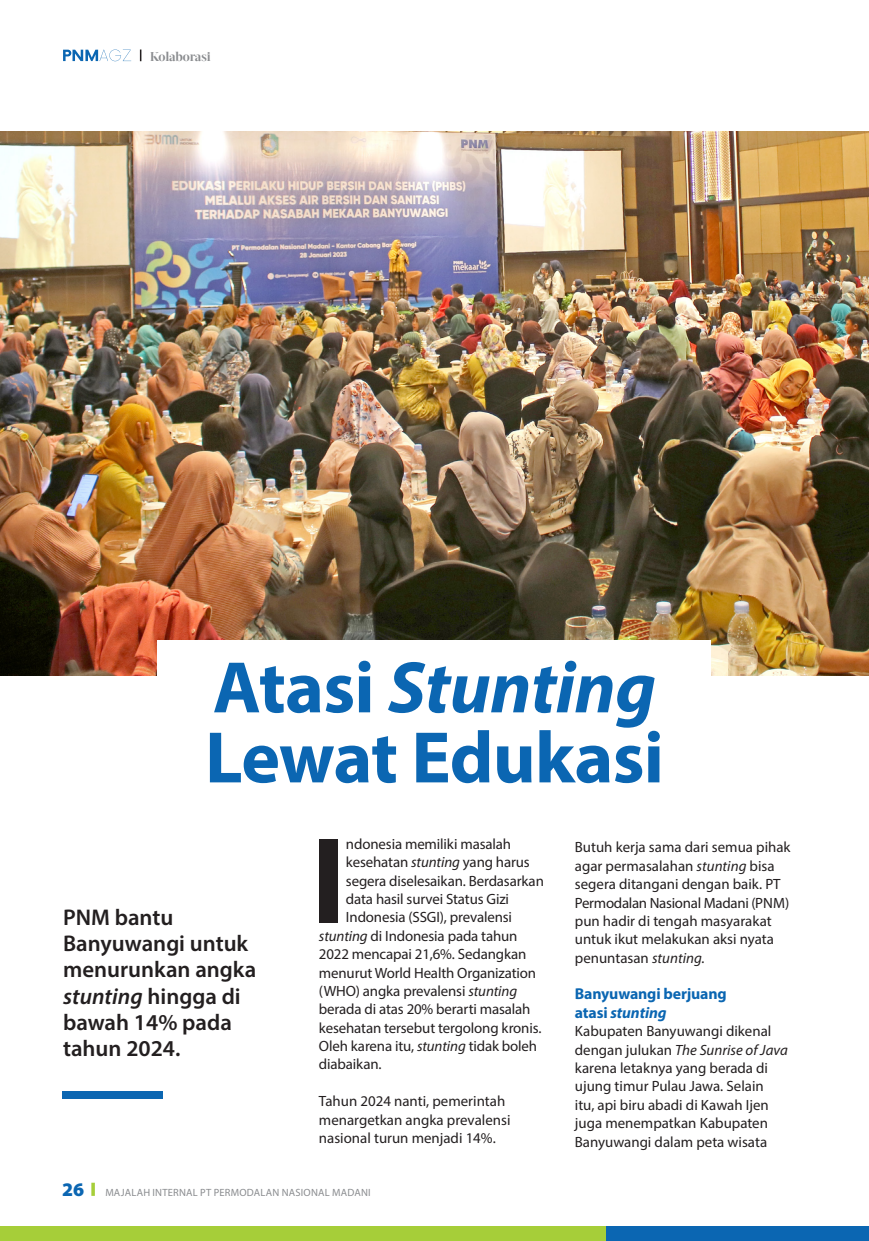
<style>
.page{position:relative;width:869px;height:1241px;background:#fff}
.page>*{position:absolute;margin:0;border:0;box-sizing:border-box;transform-origin:0 0}
.t1{font:700 123.9px "Myriad Pro";color:#231f20}
.t2{font:700 73.5px/70px "Myriad Pro";letter-spacing:-.01em;color:#0b66b2}
.t3{font:600 22.75px/26.2px "Myriad Pro";color:#231f20}
.t4{font:900 19.25px "Myriad Pro";color:#0b66b2}
.t5{font:700 15.75px/18.4px "Myriad Pro";letter-spacing:-.01em;color:#0b66b2}
.t6{font:14.88px/18.4px "Myriad Pro";letter-spacing:-.005em;color:#231f20}
.t7{font:700 12.6px "Acta Display W04";letter-spacing:-.015em;color:#8a8c8f}
.t8{font:10.5px "Myriad Pro";letter-spacing:.02em;color:#8a8c8f}
.s1{font-style:italic}
</style>
<div class="page">
<img style="left:0;top:132px;width:868px;height:543px">
<div style="left:158px;top:640px;width:553px;height:160px;background:#fff"></div>
<div style="left:62px;top:1090px;width:100px;height:8px;background:#0b66b2"></div>
<div style="left:605px;top:1225px;width:263px;height:15px;background:#0b66b2"></div>
<svg style="left:91px;top:1182px;width:4px;height:13px"></svg>
<svg style="left:140px;top:49px;width:1px;height:12px"></svg>
<svg style="left:63px;top:49px;width:68px;height:12px"></svg>
<div style="left:0;top:1225px;width:605px;height:15px;background:#a6ce39"></div>
<p class="t7" style="left:150px;top:49px;width:62px">Kolaborasi</p>
<p class="t2" style="left:205px;top:650px;width:460px">Atasi <span class="s1">Stunting<br></span>Lewat Edukasi</p>
<p class="t3" style="left:63px;top:903px;width:195px">PNM bantu<br>Banyuwangi untuk menurunkan angka <span class="s1">stunting</span> hingga di bawah 14% pada tahun 2024.</p>
<p class="t1" style="left:310px;top:799px;width:37px">I</p>
<p class="t6" style="left:346px;top:834px;width:166px">ndonesia memiliki masalah</p>
<p class="t6" style="left:346px;top:852px;width:185px">kesehatan <span class="s1">stunting</span> yang harus</p>
<p class="t6" style="left:346px;top:871px;width:199px">segera diselesaikan. Berdasarkan</p>
<p class="t6" style="left:346px;top:889px;width:164px">data hasil survei Status Gizi</p>
<p class="t6" style="left:346px;top:907px;width:167px">Indonesia (SSGI), prevalensi</p>
<p class="t6" style="left:319px;top:926px;width:200px"><span class="s1">stunting</span> di Indonesia pada tahun</p>
<p class="t6" style="left:319px;top:944px;width:209px">2022 mencapai 21,6%. Sedangkan</p>
<p class="t6" style="left:319px;top:962px;width:219px">menurut World Health Organization</p>
<p class="t6" style="left:319px;top:981px;width:200px">(WHO) angka prevalensi <span class="s1">stunting</span></p>
<p class="t6" style="left:319px;top:999px;width:213px">berada di atas 20% berarti masalah</p>
<p class="t6" style="left:319px;top:1018px;width:224px">kesehatan tersebut tergolong kronis.</p>
<p class="t6" style="left:319px;top:1036px;width:220px">Oleh karena itu, <span class="s1">stunting</span> tidak boleh</p>
<p class="t6" style="left:319px;top:1054px;width:64px">diabaikan.</p>
<p class="t6" style="left:319px;top:1091px;width:193px">Tahun 2024 nanti, pemerintah menargetkan angka prevalensi nasional turun menjadi 14%.</p>
<p class="t4" style="left:62px;top:1178px;width:24px">26</p>
<p class="t8" style="left:105px;top:1185px;width:267px">MAJALAH INTERNAL PT PERMODALAN NASIONAL MADANI</p>
<p class="t6" style="left:574px;top:837px;width:217px">Butuh kerja sama dari semua pihak agar permasalahan <span class="s1">stunting</span> bisa segera ditangani dengan baik. PT<br>Permodalan Nasional Madani (PNM) pun hadir di tengah masyarakat untuk ikut melakukan aksi nyata penuntasan <span class="s1">stunting.</span></p>
<p class="t5" style="left:574px;top:984px;width:153px">Banyuwangi berjuang atasi <span class="s1">stunting</span></p>
<p class="t6" style="left:574px;top:1021px;width:214px">Kabupaten Banyuwangi dikenal dengan julukan <span class="s1">The Sunrise of Java </span>karena letaknya yang berada di ujung timur Pulau Jawa. Selain<br>itu, api biru abadi di Kawah Ijen juga menempatkan Kabupaten<br>Banyuwangi dalam peta wisata</p>
</div>
